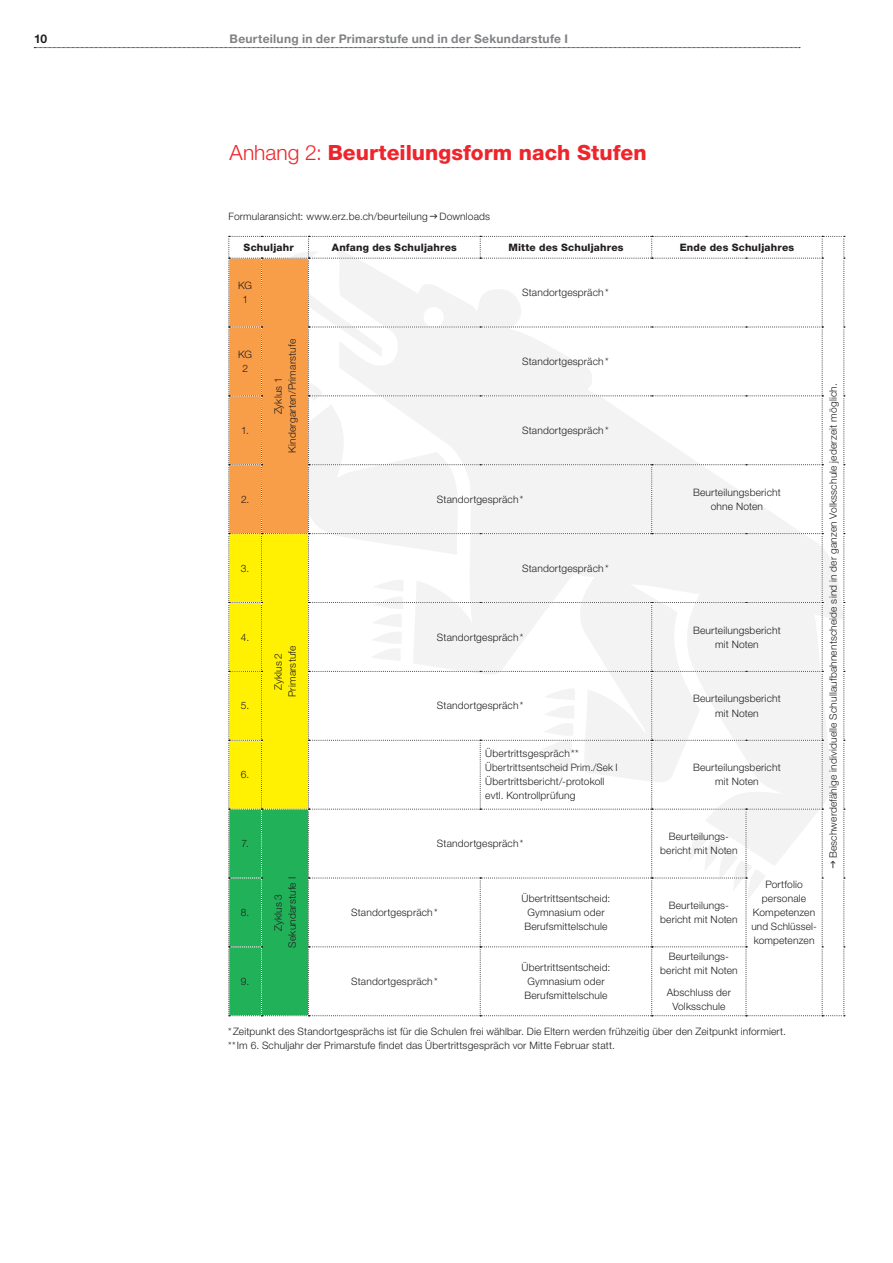
<style>
.page{position:relative;width:893px;height:1263px;background:#fff}
.page>*{position:absolute;margin:0;border:0;box-sizing:border-box;transform-origin:0 0}
.t1{font:800 21px "Helvetica Neue LT Std";color:#ee262c}
.t2{font:700 12px "Helvetica Neue LT Std";letter-spacing:.025em;color:#808285}
.t3{font:700 12px "Helvetica Neue LT Std";color:#231f20}
.t4{font:300 10.2px/14.1px "Helvetica Neue LT Std";letter-spacing:.015em;color:#231f20;text-align:center}
.t5{font:800 10.2px "Helvetica Neue LT Std";letter-spacing:.015em;color:#231f20}
.s1{font-weight:300}
</style>
<div class="page">
<svg style="left:34px;top:47px;width:766px;height:1px"></svg>
<svg style="left:229px;top:236px;width:616px;height:780px"></svg>
<p class="t3" style="left:34px;top:31px;width:15px">10</p>
<p class="t2" style="left:230px;top:31px;width:340px">Beurteilung in der Primarstufe und in der Sekundarstufe I</p>
<h1 class="t1" style="left:230px;top:140px;width:418px"><span class="s1">Anhang 2:</span> Beurteilungsform nach Stufen</h1>
<p class="t4" style="left:229px;top:209px;width:263px">Formularansicht: www.erz.be.ch/beurteilung Downloads</p>
<p class="t5" style="left:244px;top:241px;width:52px">Schuljahr</p>
<p class="t5" style="left:332px;top:241px;width:126px">Anfang des Schuljahres</p>
<p class="t5" style="left:508px;top:241px;width:117px">Mitte des Schuljahres</p>
<p class="t5" style="left:680px;top:241px;width:116px">Ende des Schuljahres</p>
<p class="t4" style="left:238px;top:278px;width:15px">KG<br>1</p>
<p class="t4" style="left:522px;top:285px;width:88px">Standortgespräch*</p>
<p class="t4" style="left:271px;top:453px;width:115px;rotate:-90deg">Zyklus 1<br>Kindergarten/Primarstufe</p>
<p class="t4" style="left:238px;top:347px;width:15px">KG<br>2</p>
<p class="t4" style="left:522px;top:354px;width:88px">Standortgespräch*</p>
<p class="t4" style="left:241px;top:423px;width:9px">1.</p>
<p class="t4" style="left:522px;top:423px;width:88px">Standortgespräch*</p>
<p class="t4" style="left:241px;top:492px;width:10px">2.</p>
<p class="t4" style="left:437px;top:492px;width:88px">Standortgespräch*</p>
<p class="t4" style="left:693px;top:485px;width:89px">Beurteilungsbericht ohne Noten</p>
<p class="t4" style="left:241px;top:561px;width:10px">3.</p>
<p class="t4" style="left:522px;top:561px;width:88px">Standortgespräch*</p>
<p class="t4" style="left:241px;top:630px;width:10px">4.</p>
<p class="t4" style="left:437px;top:630px;width:88px">Standortgespräch*</p>
<p class="t4" style="left:693px;top:623px;width:89px">Beurteilungsbericht mit Noten</p>
<p class="t4" style="left:271px;top:697px;width:53px;rotate:-90deg">Zyklus 2<br>Primarstufe</p>
<p class="t4" style="left:241px;top:699px;width:10px">5.</p>
<p class="t4" style="left:437px;top:699px;width:88px">Standortgespräch*</p>
<p class="t4" style="left:693px;top:691px;width:89px">Beurteilungsbericht mit Noten</p>
<p class="t4" style="left:241px;top:767px;width:10px">6.</p>
<p class="t4" style="left:241px;top:836px;width:9px">7.</p>
<p class="t4" style="left:485px;top:746px;width:134px;text-align:left">Übertrittsgespräch**<br>Übertrittsentscheid Prim./Sek I<br>Übertrittsbericht/-protokoll evtl. Kontrollprüfung</p>
<p class="t4" style="left:693px;top:760px;width:89px">Beurteilungsbericht mit Noten</p>
<p class="t4" style="left:437px;top:836px;width:88px">Standortgespräch*</p>
<p class="t4" style="left:660px;top:829px;width:79px">Beurteilungs&shy;bericht mit Noten</p>
<p class="t4" style="left:271px;top:948px;width:72px;rotate:-90deg">Zyklus 3<br>Sekundarstufe I</p>
<p class="t4" style="left:241px;top:905px;width:10px">8.</p>
<p class="t4" style="left:351px;top:905px;width:88px">Standortgespräch*</p>
<p class="t4" style="left:522px;top:891px;width:90px;text-align:left">Übertrittsentscheid:<br>Gymnasium oder<br>Berufsmittelschule</p>
<p class="t4" style="left:660px;top:898px;width:79px">Beurteilungs&shy;bericht mit Noten</p>
<p class="t4" style="left:751px;top:877px;width:67px">Portfolio personale<br>Kompetenzen und Schlüssel&shy;kompetenzen</p>
<p class="t4" style="left:522px;top:960px;width:90px;text-align:left">Übertrittsentscheid:<br>Gymnasium oder<br>Berufsmittelschule</p>
<p class="t4" style="left:660px;top:949px;width:79px">Beurteilungs&shy;bericht mit Noten</p>
<p class="t4" style="left:241px;top:974px;width:10px">9.</p>
<p class="t4" style="left:351px;top:974px;width:88px">Standortgespräch*</p>
<p class="t4" style="left:667px;top:985px;width:66px">Abschluss der<br>Volksschule</p>
<p class="t4" style="left:228px;top:1024px;width:559px;text-align:left">*Zeitpunkt des Standortgesprächs ist für die Schulen frei wählbar. Die Eltern werden frühzeitig über den Zeitpunkt informiert. **Im 6. Schuljahr der Primarstufe findet das Übertrittsgespräch vor Mitte Februar statt.</p>
<p class="t4" style="left:826px;top:858px;width:476px;rotate:-90deg">Beschwerdefähige individuelle Schullaufbahnentscheide sind in der ganzen Volksschule jederzeit möglich.</p>
</div>
